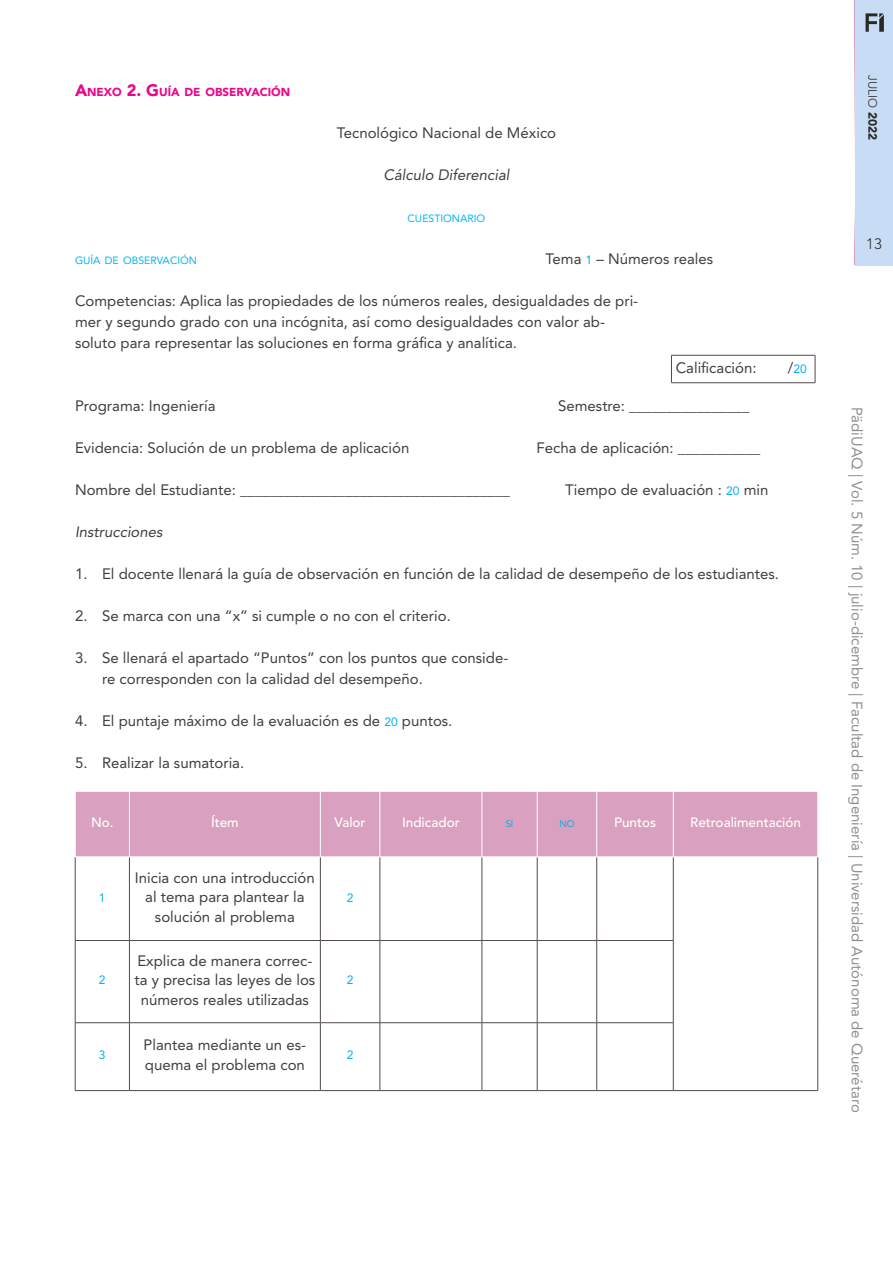
<style>
.page{position:relative;width:893px;height:1263px;background:#fff}
.page>*{position:absolute;margin:0;border:0;box-sizing:border-box;transform-origin:0 0}
.Párrafo{font:15px/21px "Avenir LT Std";color:#413e3a}
.Contenido_Tabla{font:15px/19.5px "Avenir LT Std";color:#413e3a;text-align:center}
.t1{font:15px "Avenir LT Std";color:#231f20}
.Párrafo-2{font:italic 15px "Avenir LT Std";color:#413e3a}
.t2{font:300 15px "Avenir LT Std";color:#2b2824}
.Encabezado_Tabla{font:500 13.5px "Avenir LT Std";color:#fff}
.t3{font:300 12px "Avenir LT Std";color:#2b2824}
.Contenido_Tabla-2{font:12px "Avenir LT Std";color:#00aeef}
.Sub_Nivel_2_SinSalto{font:900 11.55px "Avenir LT Std";color:#ed028c}
.Párrafo-3{font:10.5px "Avenir LT Std";color:#00b6f0}
.Encabezado_Tabla-2{font:9.45px "Avenir LT Std";color:#00aeef}
.s1{font-size:16.5px}
.s2{font-size:12px;color:#00aeef}
.s3{font-size:15px;color:#413e3a}
.s4{font-weight:900}
</style>
<div class="page">
<img style="left:854px;top:0;width:1px;height:264px">
<div style="left:855px;top:0;width:38px;height:265px;background:#c8ddf5"></div>
<svg style="left:866px;top:13px;width:18px;height:19px"></svg>
<hr style="left:671px;top:355px;width:144px;height:1px;background:#524a47">
<svg style="left:671px;top:355px;width:1px;height:27px"></svg>
<svg style="left:815px;top:355px;width:1px;height:28px"></svg>
<hr style="left:671px;top:382px;width:144px;height:1px;background:#524a47">
<div style="left:76px;top:792px;width:741px;height:65px;background:#d9a1bf"></div>
<hr style="left:129px;top:791px;width:1px;height:66px;background:#fff">
<hr style="left:320px;top:791px;width:1px;height:66px;background:#fff">
<hr style="left:380px;top:791px;width:1px;height:66px;background:#fff">
<hr style="left:482px;top:791px;width:1px;height:66px;background:#fff">
<hr style="left:537px;top:791px;width:1px;height:66px;background:#fff">
<hr style="left:596px;top:791px;width:1px;height:66px;background:#fff">
<hr style="left:673px;top:791px;width:1px;height:66px;background:#fff">
<hr style="left:129px;top:857px;width:1px;height:83px;background:#524a47">
<hr style="left:320px;top:857px;width:1px;height:83px;background:#524a47">
<hr style="left:380px;top:857px;width:1px;height:83px;background:#524a47">
<hr style="left:482px;top:857px;width:1px;height:83px;background:#524a47">
<hr style="left:537px;top:857px;width:1px;height:83px;background:#524a47">
<hr style="left:596px;top:857px;width:1px;height:83px;background:#524a47">
<hr style="left:75px;top:940px;width:54px;height:1px;background:#524a47">
<hr style="left:129px;top:940px;width:191px;height:1px;background:#524a47">
<hr style="left:129px;top:941px;width:1px;height:81px;background:#524a47">
<hr style="left:320px;top:940px;width:60px;height:1px;background:#524a47">
<hr style="left:320px;top:941px;width:1px;height:81px;background:#524a47">
<hr style="left:380px;top:940px;width:102px;height:1px;background:#524a47">
<hr style="left:380px;top:941px;width:1px;height:81px;background:#524a47">
<hr style="left:482px;top:940px;width:55px;height:1px;background:#524a47">
<hr style="left:482px;top:941px;width:1px;height:81px;background:#524a47">
<hr style="left:537px;top:940px;width:60px;height:1px;background:#524a47">
<hr style="left:537px;top:941px;width:1px;height:81px;background:#524a47">
<hr style="left:597px;top:940px;width:76px;height:1px;background:#524a47">
<hr style="left:596px;top:941px;width:1px;height:81px;background:#524a47">
<hr style="left:75px;top:1022px;width:54px;height:1px;background:#524a47">
<hr style="left:129px;top:1022px;width:191px;height:1px;background:#524a47">
<hr style="left:129px;top:1023px;width:1px;height:67px;background:#524a47">
<hr style="left:320px;top:1022px;width:60px;height:1px;background:#524a47">
<hr style="left:320px;top:1023px;width:1px;height:67px;background:#524a47">
<hr style="left:380px;top:1022px;width:102px;height:1px;background:#524a47">
<hr style="left:380px;top:1023px;width:1px;height:67px;background:#524a47">
<hr style="left:482px;top:1022px;width:55px;height:1px;background:#524a47">
<hr style="left:482px;top:1023px;width:1px;height:67px;background:#524a47">
<hr style="left:537px;top:1022px;width:60px;height:1px;background:#524a47">
<hr style="left:537px;top:1023px;width:1px;height:67px;background:#524a47">
<hr style="left:597px;top:1022px;width:76px;height:1px;background:#524a47">
<hr style="left:596px;top:1023px;width:1px;height:67px;background:#524a47">
<hr style="left:75px;top:1090px;width:54px;height:1px;background:#524a47">
<hr style="left:129px;top:1090px;width:191px;height:1px;background:#524a47">
<hr style="left:320px;top:1090px;width:60px;height:1px;background:#524a47">
<hr style="left:380px;top:1090px;width:102px;height:1px;background:#524a47">
<hr style="left:482px;top:1090px;width:55px;height:1px;background:#524a47">
<hr style="left:537px;top:1090px;width:60px;height:1px;background:#524a47">
<hr style="left:597px;top:1090px;width:76px;height:1px;background:#524a47">
<hr style="left:75px;top:857px;width:1px;height:83px;background:#524a47">
<hr style="left:75px;top:941px;width:1px;height:81px;background:#524a47">
<hr style="left:75px;top:1023px;width:1px;height:67px;background:#524a47">
<hr style="left:673px;top:857px;width:1px;height:83px;background:#524a47">
<hr style="left:817px;top:857px;width:1px;height:83px;background:#524a47">
<hr style="left:673px;top:941px;width:1px;height:81px;background:#524a47">
<hr style="left:817px;top:940px;width:1px;height:83px;background:#524a47">
<hr style="left:673px;top:1023px;width:1px;height:67px;background:#524a47">
<hr style="left:817px;top:1023px;width:1px;height:67px;background:#524a47">
<hr style="left:673px;top:1090px;width:145px;height:1px;background:#524a47">
<hr style="left:75px;top:857px;width:54px;height:1px;background:#fff">
<hr style="left:129px;top:857px;width:191px;height:1px;background:#fff">
<hr style="left:320px;top:857px;width:60px;height:1px;background:#fff">
<hr style="left:380px;top:857px;width:102px;height:1px;background:#fff">
<hr style="left:482px;top:857px;width:55px;height:1px;background:#fff">
<hr style="left:537px;top:857px;width:60px;height:1px;background:#fff">
<hr style="left:673px;top:857px;width:145px;height:1px;background:#fff">
<p class="Sub_Nivel_2_SinSalto" style="left:75px;top:85px;width:217px"><span class="s1">A</span>NEXO <span class="s1">2. G</span>UÍA DE OBSERVACIÓN</p>
<p class="Párrafo" style="left:337px;top:122px;width:221px">Tecnológico Nacional de México</p>
<p class="Párrafo-2" style="left:384px;top:166px;width:127px">Cálculo Diferencial</p>
<p class="Párrafo-3" style="left:408px;top:212px;width:79px">CUESTIONARIO</p>
<p class="Párrafo-3" style="left:75px;top:254px;width:124px">GUÍA DE OBSERVACIÓN</p>
<p class="Párrafo" style="left:546px;top:248px;width:169px">Tema <span class="s2">1</span> – Números reales</p>
<p class="Párrafo" style="left:75px;top:290px;width:565px">Competencias: Aplica las propiedades de los números reales, desigualdades de pri&shy;mer y segundo grado con una incógnita, así como desigualdades con valor ab&shy;soluto para representar las soluciones en forma gráfica y analítica.</p>
<p class="Contenido_Tabla" style="left:676px;top:358px;width:82px">Calificación:</p>
<p class="Contenido_Tabla-2" style="left:788px;top:361px;width:20px"><span class="s3">/</span>20</p>
<p class="Párrafo" style="left:75px;top:395px;width:142px">Programa: Ingeniería</p>
<p class="Párrafo" style="left:558px;top:395px;width:193px">Semestre: ________________</p>
<p class="Párrafo" style="left:75px;top:437px;width:336px">Evidencia: Solución de un problema de aplicación</p>
<p class="Párrafo" style="left:536px;top:437px;width:225px">Fecha de aplicación: ___________</p>
<p class="Párrafo" style="left:75px;top:479px;width:437px">Nombre del Estudiante: ____________________________________</p>
<p class="Párrafo" style="left:565px;top:479px;width:205px">Tiempo de evaluación : <span class="s2">20</span> min</p>
<p class="Párrafo-2" style="left:75px;top:523px;width:89px">Instrucciones</p>
<p class="Párrafo" style="left:75px;top:563px;width:705px">1. El docente llenará la guía de observación en función de la calidad de desempeño de los estudiantes.</p>
<p class="Párrafo" style="left:75px;top:605px;width:377px">2. Se marca con una “x” si cumple o no con el criterio.</p>
<p class="Párrafo" style="left:102px;top:647px;width:408px;text-indent:-27px">3. Se llenará el apartado “Puntos” con los puntos que conside&shy;re corresponden con la calidad del desempeño.</p>
<p class="Párrafo" style="left:75px;top:710px;width:379px">4. El puntaje máximo de la evaluación es de <span class="s2">20</span> puntos.</p>
<p class="Párrafo" style="left:75px;top:752px;width:171px">5. Realizar la sumatoria.</p>
<p class="Encabezado_Tabla" style="left:91px;top:815px;width:24px">No.</p>
<p class="Encabezado_Tabla" style="left:211px;top:815px;width:29px">Ítem</p>
<p class="Encabezado_Tabla" style="left:335px;top:815px;width:33px">Valor</p>
<p class="Encabezado_Tabla" style="left:402px;top:815px;width:59px">Indicador</p>
<p class="Encabezado_Tabla-2" style="left:506px;top:818px;width:9px">SI</p>
<p class="Encabezado_Tabla-2" style="left:559px;top:818px;width:17px">NO</p>
<p class="Encabezado_Tabla" style="left:614px;top:815px;width:44px">Puntos</p>
<p class="Encabezado_Tabla" style="left:690px;top:815px;width:112px">Retroalimentación</p>
<p class="Contenido_Tabla-2" style="left:99px;top:890px;width:8px">1</p>
<p class="Contenido_Tabla-2" style="left:99px;top:973px;width:8px">2</p>
<p class="Contenido_Tabla" style="left:135px;top:868px;width:181px">Inicia con una introducción al tema para plantear la solución al problema</p>
<p class="Contenido_Tabla" style="left:134px;top:951px;width:182px">Explica de manera correc&shy;ta y precisa las leyes de los números reales utilizadas</p>
<p class="Contenido_Tabla-2" style="left:347px;top:890px;width:8px">2</p>
<p class="Contenido_Tabla-2" style="left:347px;top:973px;width:8px">2</p>
<p class="Contenido_Tabla-2" style="left:99px;top:1048px;width:8px">3</p>
<p class="Contenido_Tabla" style="left:144px;top:1035px;width:164px;text-align:left">Plantea mediante un es&shy;quema el problema con</p>
<p class="Contenido_Tabla-2" style="left:347px;top:1048px;width:8px">2</p>
<p class="t3" style="left:880px;top:75px;width:67px;rotate:90deg">JULIO <span class="s4">2022</span></p>
<p class="t2" style="left:866px;top:235px;width:17px">13</p>
<p class="t1" style="left:866px;top:406px;width:707px;rotate:90deg">PädiUAQ | Vol. 5 Núm. 10 | julio-dicembre | Facultad de Ingeniería | Universidad Autónoma de Querétaro</p>
</div>
